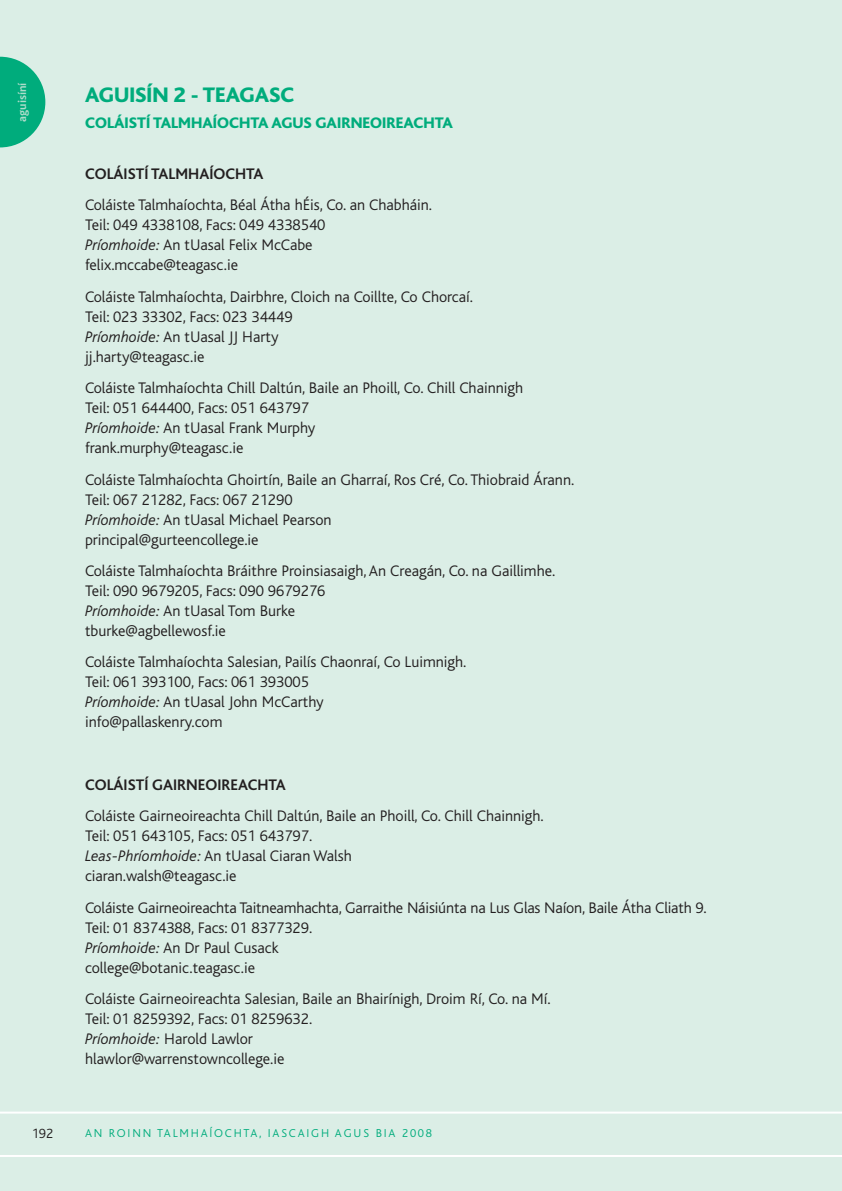
<style>
.page{position:relative;width:842px;height:1191px;background:#dbeee6}
.page>*{position:absolute;margin:0;border:0;box-sizing:border-box;transform-origin:0 0}
.t1{font:800 22px "Bliss";color:#00ac7c}
.t2{font:300 16px/20px "Bliss";color:#231f20}
.t3{font:700 16px "Bliss";color:#231f20}
.t4{font:800 16px "Bliss";color:#00ac7c}
.t5{font:300 14px "Bliss";color:#231f20}
.t6{font:300 12px "Bliss";letter-spacing:.15em;color:#00ac7c}
.t7{font:700 12px "Bliss";color:#afdccb}
.s1{font-style:italic}
</style>
<div class="page">
<svg style="left:0;top:57px;width:45px;height:90px"></svg>
<svg style="left:0;top:1111px;width:842px;height:46px"></svg>
<p class="t7" style="left:18px;top:122px;width:41px;rotate:-90deg">aguisíní</p>
<p class="t5" style="left:32px;top:1128px;width:23px">192</p>
<h1 class="t1" style="left:85px;top:87px;width:211px">AGUISÍN 2 - TEAGASC</h1>
<p class="t4" style="left:85px;top:117px;width:369px">COLÁISTÍ TALMHAÍOCHTA AGUS GAIRNEOIREACHTA</p>
<p class="t3" style="left:85px;top:168px;width:180px">COLÁISTÍ TALMHAÍOCHTA</p>
<p class="t2" style="left:85px;top:197px;width:349px">Coláiste Talmhaíochta, Béal Átha hÉis, Co. an Chabháin.<br>Teil: 049 4338108, Facs: 049 4338540<br><span class="s1">Príomhoide:</span> An tUasal Felix McCabe felix.mccabe@teagasc.ie</p>
<p class="t2" style="left:85px;top:288px;width:389px">Coláiste Talmhaíochta, Dairbhre, Cloich na Coillte, Co Chorcaí.<br>Teil: 023 33302, Facs: 023 34449<br><span class="s1">Príomhoide:</span> An tUasal JJ Harty<br>jj.harty@teagasc.ie</p>
<p class="t2" style="left:85px;top:379px;width:440px">Coláiste Talmhaíochta Chill Daltún, Baile an Phoill, Co. Chill Chainnigh Teil: 051 644400, Facs: 051 643797<br><span class="s1">Príomhoide:</span> An tUasal Frank Murphy<br>frank.murphy@teagasc.ie</p>
<p class="t2" style="left:85px;top:471px;width:491px">Coláiste Talmhaíochta Ghoirtín, Baile an Gharraí, Ros Cré, Co. Thiobraid Árann.<br>Teil: 067 21282, Facs: 067 21290<br><span class="s1">Príomhoide:</span> An tUasal Michael Pearson<br>principal@gurteencollege.ie</p>
<p class="t2" style="left:85px;top:562px;width:472px">Coláiste Talmhaíochta Bráithre Proinsiasaigh, An Creagán, Co. na Gaillimhe.<br>Teil: 090 9679205, Facs: 090 9679276<br><span class="s1">Príomhoide:</span> An tUasal Tom Burke<br>tburke@agbellewosf.ie</p>
<p class="t2" style="left:85px;top:653px;width:383px">Coláiste Talmhaíochta Salesian, Pailís Chaonraí, Co Luimnigh.<br>Teil: 061 393100, Facs: 061 393005<br><span class="s1">Príomhoide:</span> An tUasal John McCarthy<br>info@pallaskenry.com</p>
<p class="t3" style="left:85px;top:779px;width:202px">COLÁISTÍ GAIRNEOIREACHTA</p>
<p class="t2" style="left:85px;top:807px;width:460px">Coláiste Gairneoireachta Chill Daltún, Baile an Phoill, Co. Chill Chainnigh.<br>Teil: 051 643105, Facs: 051 643797.<br><span class="s1">Leas-Phríomhoide:</span> An tUasal Ciaran Walsh<br>ciaran.walsh@teagasc.ie</p>
<p class="t2" style="left:85px;top:899px;width:623px">Coláiste Gairneoireachta Taitneamhachta, Garraithe Náisiúnta na Lus Glas Naíon, Baile Átha Cliath 9.<br>Teil: 01 8374388, Facs: 01 8377329.<br><span class="s1">Príomhoide:</span> An Dr Paul Cusack<br>college@botanic.teagasc.ie</p>
<p class="t2" style="left:85px;top:990px;width:467px">Coláiste Gairneoireachta Salesian, Baile an Bhairínigh, Droim Rí, Co. na Mí.<br>Teil: 01 8259392, Facs: 01 8259632.<br><span class="s1">Príomhoide:</span> Harold Lawlor<br>hlawlor@warrenstowncollege.ie</p>
<p class="t6" style="left:85px;top:1129px;width:349px">AN ROINN TALMHAÍOCHTA, IASCAIGH AGUS BIA 2008</p>
</div>
